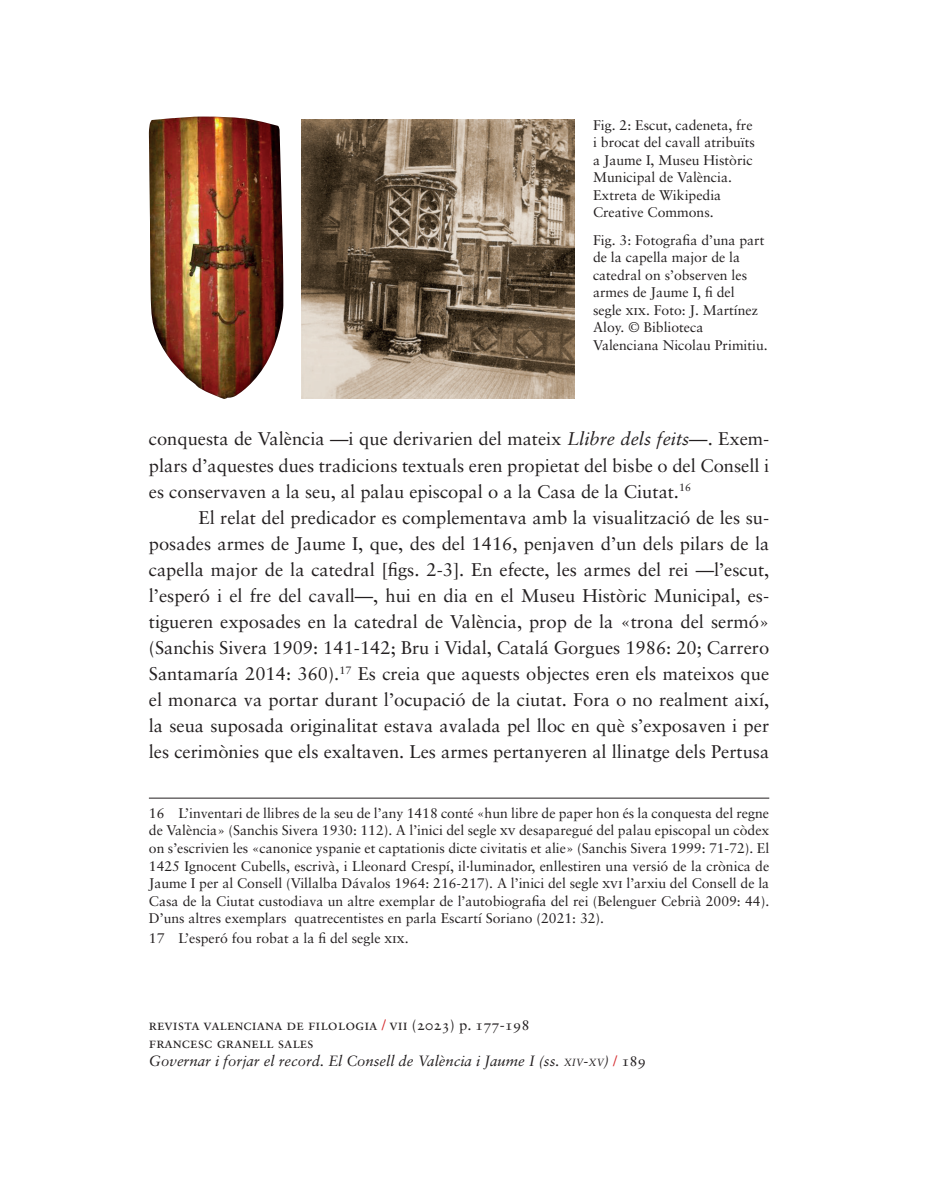
<style>
.page{position:relative;width:943px;height:1191px;background:#fff}
.page>*{position:absolute;margin:0;border:0;box-sizing:border-box;transform-origin:0 0}
.t1{font:18.38px/26.1px "Sabon";color:#231f20;text-align:justify}
.t2{font:14.88px/17.8px "Sabon Roman SC";color:#231f20}
.t3{font:italic 14.88px "Sabon";color:#231f20}
.t4{font:14px/17.5px "Sabon";color:#231f20}
.s1{font-family:"Sabon Roman SC"}
.s2{font-style:italic}
.s3{color:#d52b2e}
.s4{font-family:"Sabon"}
.s5{font-size:10.33px}
.s6{font-family:"Sabon Roman SC";font-style:normal;color:#d52b2e}
.s7{font-family:"Sabon Roman SC";font-style:normal}
</style>
<div class="page">
<hr style="left:149px;top:798px;width:620px;height:1px;background:#231f20">
<img style="left:149px;top:117px;width:134px;height:282px">
<img style="left:301px;top:119px;width:273px;height:280px">
<p class="t4" style="left:593px;top:116px;width:163px">Fig. 2: Escut, cadeneta, fre i brocat del cavall atribuïts a Jaume I, Museu Històric<br>Municipal de València.<br>Extreta de Wikipedia<br>Creative Commons.</p>
<p class="t4" style="left:593px;top:231px;width:176px">Fig. 3: Fotografia d’una part de la capella major de la catedral on s’observen les armes de Jaume I, fi del<br>segle <span class="s1">xix</span>. Foto: J. Martínez<br>Aloy. © Biblioteca<br>Valenciana Nicolau Primitiu.</p>
<h1 class="t1" style="left:149px;top:426px;width:622px">conquesta de València —i que derivarien del mateix <span class="s2">Llibre dels feits</span>—. Exem&shy;plars d’aquestes dues tradicions textuals eren propietat del bisbe o del Consell i es conservaven a la seu, al palau episcopal o a la Casa de la Ciutat.<sup>16</sup></h1>
<p class="t1" style="left:149px;top:504px;width:622px;text-indent:50px">El relat del predicador es complementava amb la visualització de les su&shy;posades armes de Jaume I, que, des del 1416, penjaven d’un dels pilars de la capella major de la catedral [figs. 2-3]. En efecte, les armes del rei —l’escut, l’esperó i el fre del cavall—, hui en dia en el Museu Històric Municipal, es&shy;tigueren exposades en la catedral de València, prop de la «trona del sermó» (Sanchis Sivera 1909: 141-142; Bru i Vidal, Catalá Gorgues 1986: 20; Carrero Santamaría 2014: 360).<sup>17</sup> Es creia que aquests objectes eren els mateixos que el monarca va portar durant l’ocupació de la ciutat. Fora o no realment així, la seua suposada originalitat estava avalada pel lloc en què s’exposaven i per les cerimònies que els exaltaven. Les armes pertanyeren al llinatge dels Pertusa</p>
<p class="t4" style="left:149px;top:804px;width:622px;text-align:justify">16 L’inventari de llibres de la seu de l’any 1418 conté «hun libre de paper hon és la conquesta del regne de València» (Sanchis Sivera 1930: 112). A l’inici del segle <span class="s1">xv</span> desaparegué del palau episcopal un còdex on s’escrivien les «canonice yspanie et captationis dicte civitatis et alie» (Sanchis Sivera 1999: 71-72). El 1425 Ignocent Cubells, escrivà, i Lleonard Crespí, il·luminador, enllestiren una versió de la crònica de Jaume I per al Consell (Villalba Dávalos 1964: 216-217). A l’inici del segle <span class="s1">xvi</span> l’arxiu del Consell de la Casa de la Ciutat custodiava un altre exemplar de l’autobiografia del rei (Belenguer Cebrià 2009: 44).<br>D’uns altres exemplars quatrecentistes en parla Escartí Soriano (2021: 32).</p>
<p class="t4" style="left:149px;top:929px;width:261px">17 L’esperó fou robat a la fi del segle <span class="s1">xix</span>.</p>
<p class="t2" style="left:149px;top:1016px;width:382px">revista valenciana de filologia <span class="s3">/</span> vii (2023) <span class="s4">p</span>. 177-198 francesc granell sales</p>
<p class="t3" style="left:149px;top:1052px;width:499px">Governar i forjar el record. El Consell de València i Jaume I (ss. <span class="s5">XIV</span>-<span class="s5">XV</span>) <span class="s6">/</span> <span class="s7">189</span></p>
</div>
